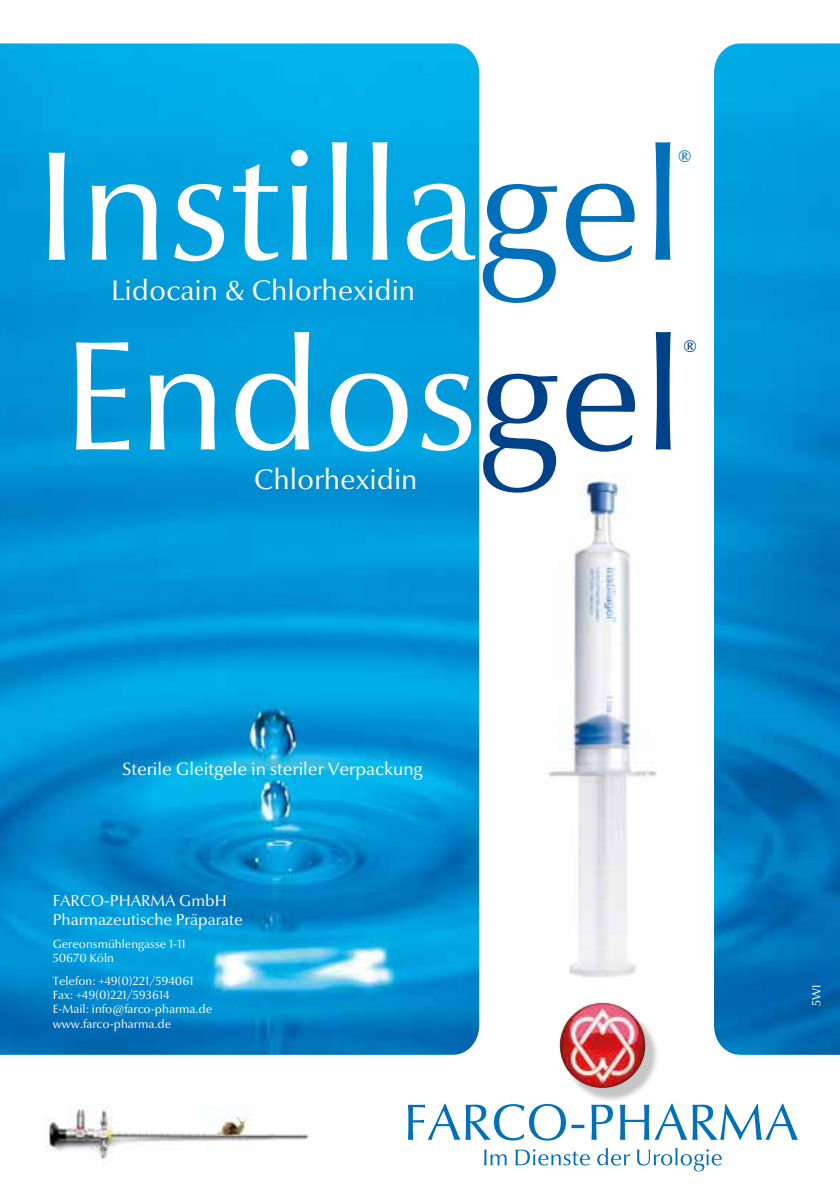
<style>
.page{position:relative;width:840px;height:1191px;background:#fff}
.page>*{position:absolute;margin:0;border:0;box-sizing:border-box;transform-origin:0 0}
.t1{font:157px "Optima Nova LT";color:#fff}
.t2{font:31.6px "Optima Nova LT";color:#0070ba}
.t3{font:31.6px "Optima Nova LT";color:#004289}
.t4{font:28.6px "Optima Nova LT";color:#fff}
.t5{font:18px "Optima Nova LT";color:#fff}
.t6{font:16px/19.2px "Optima Nova LT";color:#fff}
.t7{font:12px/14.4px "Optima Nova LT";color:#fff}
.s1{color:#0070ba}
.s2{color:#004289}
</style>
<div class="page">
<img style="left:569px;top:1013px;width:88px;height:88px">
<img style="left:559px;top:1002px;width:86px;height:86px;border-radius:43px">
<svg style="left:408px;top:1103px;width:389px;height:37px"></svg>
<svg style="left:484px;top:1148px;width:237px;height:23px"></svg>
<img style="left:548px;top:473px;width:109px;height:505px">
<img style="left:0;top:43px;width:479px;height:1011px">
<img style="left:714px;top:43px;width:125px;height:1011px">
<img style="left:46px;top:1105px;width:263px;height:59px">
<h1 class="t1" style="left:34px;top:116px;width:649px">Instilla<span class="s1">gel</span></h1>
<h2 class="t2" style="left:678px;top:145px;width:15px">®</h2>
<h3 class="t4" style="left:111px;top:273px;width:305px">Lidocain &amp; Chlorhexidin</h3>
<h1 class="t1" style="left:62px;top:306px;width:623px">Endos<span class="s2">gel</span></h1>
<h2 class="t3" style="left:683px;top:335px;width:15px">®</h2>
<h3 class="t4" style="left:254px;top:463px;width:165px">Chlorhexidin</h3>
<h3 class="t5" style="left:122px;top:759px;width:301px">Sterile Gleitgele in steriler Verpackung</h3>
<h3 class="t6" style="left:53px;top:891px;width:191px">FarCo-Pharma Gmbh<br>Pharmazeutische Präparate</h3>
<p class="t7" style="left:53px;top:936px;width:135px">Gereonsmühlengasse 1-11<br>50670 Köln</p>
<p class="t7" style="left:53px;top:973px;width:161px">Telefon: +49(0)221/594061<br>Fax: +49(0)221/593614<br>E-mail: info@farco-pharma.de www.farco-pharma.de</p>
<p class="t7" style="left:808px;top:1006px;width:23px;rotate:-90deg">5WI</p>
</div>
